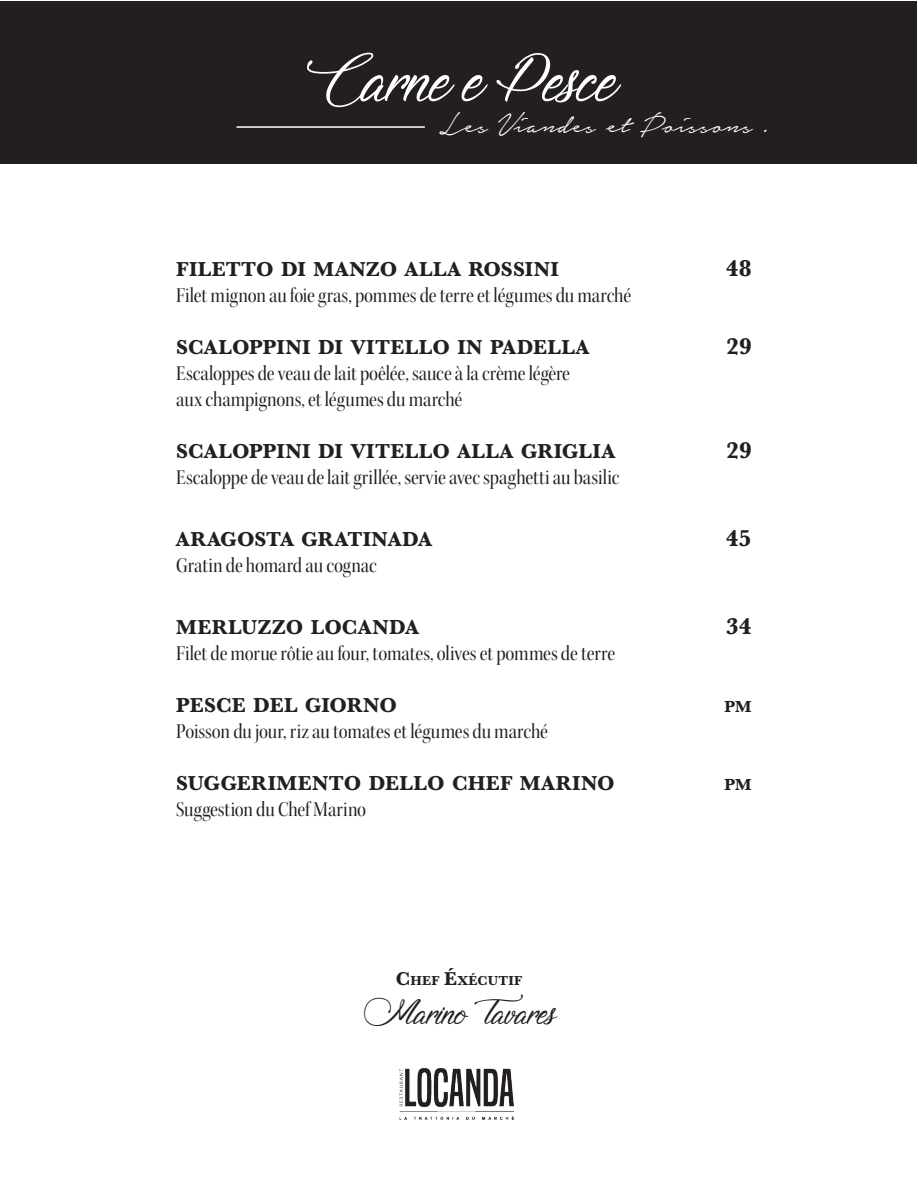
<style>
.page{position:relative;width:918px;height:1188px;background:#fff}
.page>*{position:absolute;margin:0;border:0;box-sizing:border-box;transform-origin:0 0}
.t1{font:63px "Signature of the Ancient";letter-spacing:-.015em;color:#fff}
.t2{font:36px "Notera Personal Use Only";color:#fff}
.t3{font:32.25px "Signature of the Ancient";letter-spacing:-.02em;color:#231f20}
.t4{font:700 23.7px "Baskerville";color:#231f20}
.t5{font:21.75px/26.1px "Kepler Std Scn Disp";color:#231f20}
.t6{font:700 21px "Baskerville";letter-spacing:.015em;color:#231f20}
.t7{font:700 16.65px "Baskerville";color:#231f20}
.t8{font:700 13.5px "Baskerville";letter-spacing:.02em;color:#231f20}
.s1{font-size:19.35px}
</style>
<div class="page">
<div style="left:1px;top:1px;width:916px;height:162px;background:#231f20"></div>
<hr style="left:237px;top:126px;width:188px;height:2px;background:#fff">
<img style="left:400px;top:1068px;width:114px;height:51px">
<p class="t1" style="left:304px;top:43px;width:311px">Carne e Pesce</p>
<p class="t2" style="left:440px;top:106px;width:331px">Les Viandes et Poissons .</p>
<p class="t6" style="left:176px;top:254px;width:384px">FILETTO DI MANZO ALLA ROSSINI</p>
<p class="t4" style="left:726px;top:252px;width:27px">48</p>
<p class="t5" style="left:176px;top:282px;width:456px">Filet mignon au foie gras, pommes de terre et légumes du marché</p>
<p class="t6" style="left:176px;top:332px;width:414px">SCALOPPINI DI VITELLO IN PADELLA</p>
<p class="t4" style="left:726px;top:330px;width:27px">29</p>
<p class="t5" style="left:176px;top:360px;width:395px">Escaloppes de veau de lait poêlée, sauce à la crème légère aux champignons, et légumes du marché</p>
<p class="t6" style="left:176px;top:436px;width:440px">SCALOPPINI DI VITELLO ALLA GRIGLIA</p>
<p class="t4" style="left:726px;top:434px;width:27px">29</p>
<p class="t5" style="left:176px;top:464px;width:445px">Escaloppe de veau de lait grillée, servie avec spaghetti au basilic</p>
<p class="t6" style="left:176px;top:525px;width:257px">ARAGOSTA GRATINADA</p>
<p class="t4" style="left:726px;top:522px;width:27px">45</p>
<p class="t5" style="left:176px;top:553px;width:202px">Gratin de homard au cognac</p>
<p class="t6" style="left:176px;top:613px;width:244px">MERLUZZO LOCANDA</p>
<p class="t4" style="left:726px;top:610px;width:27px">34</p>
<p class="t5" style="left:176px;top:641px;width:440px">Filet de morue rôtie au four, tomates, olives et pommes de terre</p>
<p class="t6" style="left:176px;top:691px;width:222px">PESCE DEL GIORNO</p>
<p class="t7" style="left:725px;top:695px;width:29px">PM</p>
<p class="t5" style="left:176px;top:719px;width:373px">Poisson du jour, riz au tomates et légumes du marché</p>
<p class="t6" style="left:176px;top:769px;width:440px">SUGGERIMENTO DELLO CHEF MARINO</p>
<p class="t7" style="left:725px;top:773px;width:29px">PM</p>
<p class="t5" style="left:176px;top:797px;width:192px">Suggestion du Chef Marino</p>
<p class="t8" style="left:396px;top:972px;width:128px"><span class="s1">C</span>HEF <span class="s1">É</span>XÉCUTIF</p>
<p class="t3" style="left:364px;top:994px;width:192px">Marino Tavares</p>
</div>
